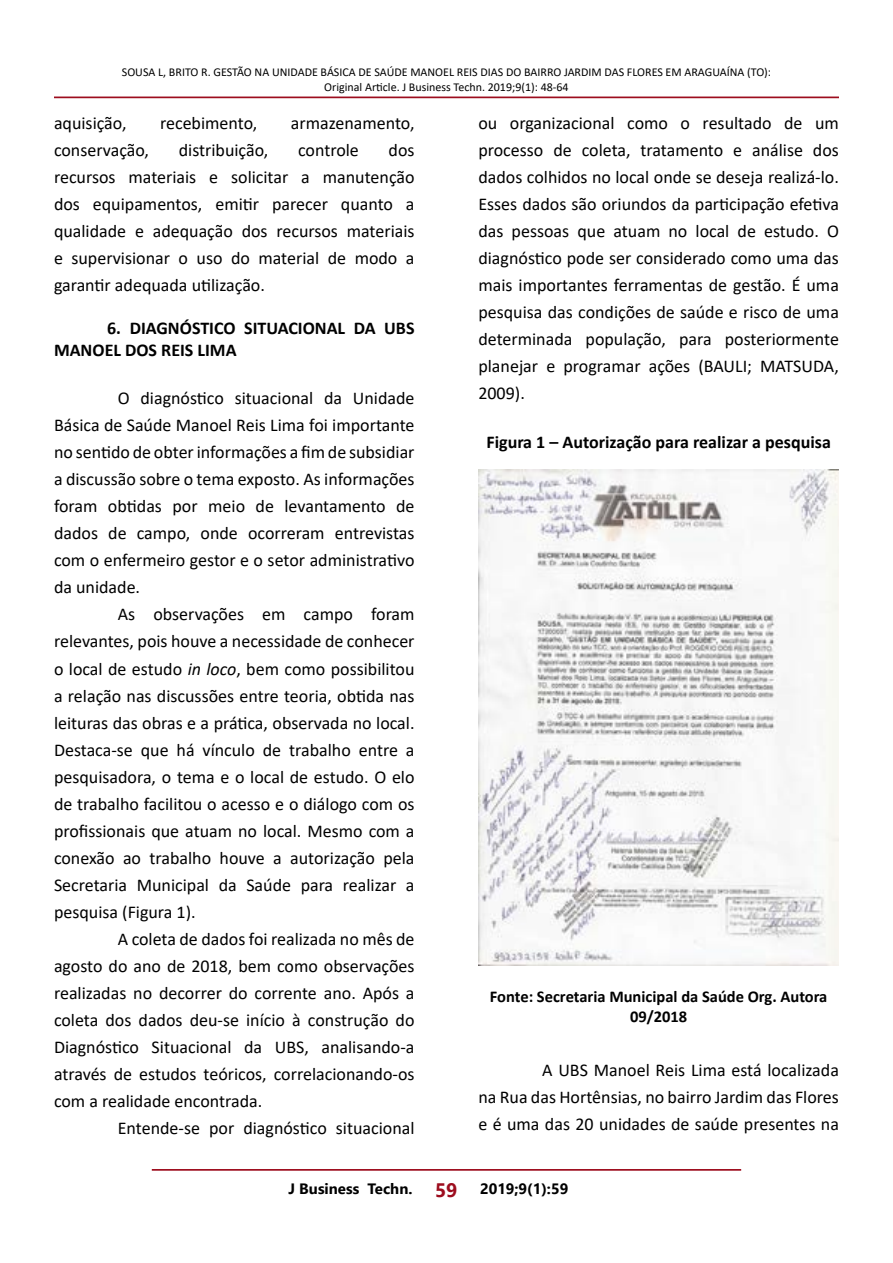
<style>
.page{position:relative;width:893px;height:1263px;background:#fff}
.page>*{position:absolute;margin:0;border:0;box-sizing:border-box;transform-origin:0 0}
.t1{font:18px/27px "Calibri";color:#000;text-align:justify}
.t2{font:700 18px/21.6px "Calibri";color:#000}
.t3{font:700 16.5px/19.8px "Calibri";color:#000;text-align:center}
.t4{font:700 15px "Segoe UI";color:#000}
.t5{font:12px/15px "Calibri";color:#000;text-align:center}
.s1{font-style:italic}
.s2{font-size:19.5px;color:#9d0d1e}
</style>
<div class="page">
<hr style="left:152px;top:1169px;width:589px;height:2px;background:#9d0d1e">
<hr style="left:54px;top:97px;width:785px;height:1px;background:#9d0d1e">
<img style="left:478px;top:470px;width:361px;height:496px">
<p class="t5" style="left:122px;top:64px;width:651px">SOUSA L, BRITO R. GESTÃO NA UNIDADE BÁSICA DE SAÚDE MANOEL REIS DIAS DO BAIRRO JARDIM DAS FLORES EM ARAGUAÍNA (TO):<br>Original Article. J Business Techn. 2019;9(1): 48-64</p>
<p class="t1" style="left:54px;top:109px;width:74px">aquisição,</p>
<p class="t1" style="left:160px;top:109px;width:99px">recebimento,</p>
<p class="t1" style="left:291px;top:109px;width:125px">armazenamento,</p>
<p class="t1" style="left:54px;top:136px;width:97px">conservação,</p>
<p class="t1" style="left:179px;top:136px;width:91px">distribuição,</p>
<p class="t1" style="left:298px;top:136px;width:62px">controle</p>
<p class="t1" style="left:54px;top:136px;width:362px;text-indent:335px">dos recursos materiais e solicitar a manutenção dos equipamentos, emitir parecer quanto a qualidade e adequação dos recursos materiais e supervisionar o uso do material de modo a garantir adequada utilização.</p>
<p class="t2" style="left:54px;top:317px;width:362px;text-indent:53px">6. DIAGNÓSTICO SITUACIONAL DA UBS<br>MANOEL DOS REIS LIMA</p>
<p class="t1" style="left:54px;top:384px;width:362px;text-indent:64px">O diagnóstico situacional da Unidade Básica de Saúde Manoel Reis Lima foi importante no sentido de obter informações a fim de subsidiar a discussão sobre o tema exposto. As informações foram obtidas por meio de levantamento de dados de campo, onde ocorreram entrevistas com o enfermeiro gestor e o setor administrativo da unidade.</p>
<p class="t1" style="left:54px;top:600px;width:362px;text-indent:64px">As observações em campo foram relevantes, pois houve a necessidade de conhecer o local de estudo <span class="s1">in loco</span>, bem como possibilitou a relação nas discussões entre teoria, obtida nas leituras das obras e a prática, observada no local.<br>Destaca-se que há vínculo de trabalho entre a pesquisadora, o tema e o local de estudo. O elo de trabalho facilitou o acesso e o diálogo com os profissionais que atuam no local. Mesmo com a conexão ao trabalho houve a autorização pela Secretaria Municipal da Saúde para realizar a pesquisa (Figura 1).</p>
<p class="t1" style="left:54px;top:924px;width:362px;text-indent:64px">A coleta de dados foi realizada no mês de agosto do ano de 2018, bem como observações realizadas no decorrer do corrente ano. Após a coleta dos dados deu-se início à construção do Diagnóstico Situacional da UBS, analisando-a através de estudos teóricos, correlacionando-os com a realidade encontrada.</p>
<p class="t1" style="left:118px;top:1113px;width:298px">Entende-se por diagnóstico situacional</p>
<p class="t1" style="left:478px;top:109px;width:362px">ou organizacional como o resultado de um processo de coleta, tratamento e análise dos dados colhidos no local onde se deseja realizá-lo.<br>Esses dados são oriundos da participação efetiva das pessoas que atuam no local de estudo. O diagnóstico pode ser considerado como uma das mais importantes ferramentas de gestão. É uma pesquisa das condições de saúde e risco de uma determinada população, para posteriormente planejar e programar ações (BAULI; MATSUDA, 2009).</p>
<p class="t2" style="left:486px;top:431px;width:346px">Figura 1 – Autorização para realizar a pesquisa</p>
<p class="t3" style="left:490px;top:986px;width:339px">Fonte: Secretaria Municipal da Saúde Org. Autora<br>09/2018</p>
<p class="t1" style="left:478px;top:1056px;width:362px;text-indent:64px">A UBS Manoel Reis Lima está localizada na Rua das Hortênsias, no bairro Jardim das Flores e é uma das 20 unidades de saúde presentes na</p>
<p class="t4" style="left:288px;top:1174px;width:281px">J Business Techn. <span class="s2">59</span> 2019;9(1):59</p>
</div>
